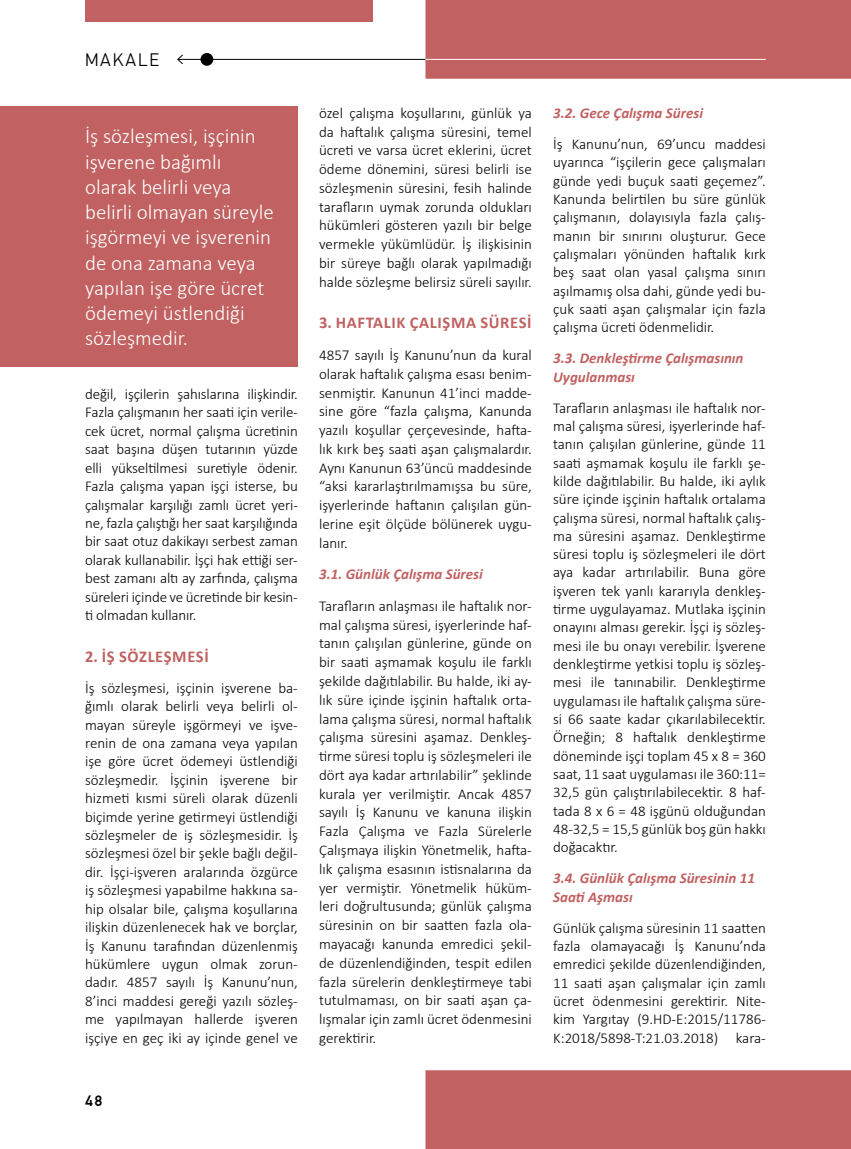
<style>
.page{position:relative;width:851px;height:1149px;background:#fff}
.page>*{position:absolute;margin:0;border:0;box-sizing:border-box;transform-origin:0 0}
.t1{font:300 21px/25.2px "Calibri";color:#fff}
.t2{font:300 18px "PF Din Text Pro";letter-spacing:.1em;color:#000}
.t3{font:700 16.5px "Calibri";letter-spacing:.04em;color:#c16161}
.t4{font:300 15px/18.8px "Calibri";color:#000;text-align:justify}
.t5{font:italic 700 15px/18.3px "Calibri";color:#c16161}
.t6{font:500 15px "PF Din Text Pro";color:#000}
</style>
<div class="page">
<svg style="left:425px;top:0;width:425px;height:1148px"></svg>
<div style="left:85px;top:0;width:288px;height:21px;background:#c16161"></div>
<hr style="left:178px;top:59px;width:587px;height:1px;background:#fff">
<div style="left:200px;top:53px;width:13px;height:13px;background:#000;border-radius:50%"></div>
<hr style="left:178px;top:59px;width:247px;height:1px;background:#000">
<svg style="left:177px;top:54px;width:6px;height:10px"></svg>
<div style="left:0;top:106px;width:298px;height:260px;background:#c16161"></div>
<p class="t2" style="left:85px;top:50px;width:76px">MAKALE</p>
<h1 class="t1" style="left:85px;top:124px;width:190px">İş sözleşmesi, işçinin işverene bağımlı olarak belirli veya belirli olmayan süreyle işgörmeyi ve işverenin de ona zamana veya yapılan işe göre ücret ödemeyi üstlendiği sözleşmedir.</h1>
<p class="t4" style="left:85px;top:384px;width:214px">değil, işçilerin şahıslarına ilişkindir.<br>Fazla çalışmanın her saati için verile&shy;cek ücret, normal çalışma ücretinin saat başına düşen tutarının yüzde elli yükseltilmesi suretiyle ödenir.<br>Fazla çalışma yapan işçi isterse, bu çalışmalar karşılığı zamlı ücret yeri&shy;ne, fazla çalıştığı her saat karşılığında bir saat otuz dakikayı serbest zaman olarak kullanabilir. İşçi hak ettiği ser&shy;best zamanı altı ay zarfında, çalışma süreleri içinde ve ücretinde bir kesin&shy;ti olmadan kullanır.</p>
<p class="t3" style="left:85px;top:644px;width:125px">2. İŞ SÖZLEŞMESİ</p>
<p class="t4" style="left:85px;top:678px;width:214px">İş sözleşmesi, işçinin işverene ba&shy;ğımlı olarak belirli veya belirli ol&shy;mayan süreyle işgörmeyi ve işve&shy;renin de ona zamana veya yapılan işe göre ücret ödemeyi üstlendiği sözleşmedir. İşçinin işverene bir hizmeti kısmi süreli olarak düzenli biçimde yerine getirmeyi üstlendiği sözleşmeler de iş sözleşmesidir. İş sözleşmesi özel bir şekle bağlı değil&shy;dir. İşçi-işveren aralarında özgürce iş sözleşmesi yapabilme hakkına sa&shy;hip olsalar bile, çalışma koşullarına ilişkin düzenlenecek hak ve borçlar, İş Kanunu tarafından düzenlenmiş hükümlere uygun olmak zorun&shy;dadır. 4857 sayılı İş Kanunu’nun, 8’inci maddesi gereği yazılı sözleş&shy;me yapılmayan hallerde işveren işçiye en geç iki ay içinde genel ve</p>
<p class="t6" style="left:85px;top:1091px;width:19px">48</p>
<p class="t4" style="left:319px;top:103px;width:214px">özel çalışma koşullarını, günlük ya da haftalık çalışma süresini, temel ücreti ve varsa ücret eklerini, ücret ödeme dönemini, süresi belirli ise sözleşmenin süresini, fesih halinde tarafların uymak zorunda oldukları hükümleri gösteren yazılı bir belge vermekle yükümlüdür. İş ilişkisinin bir süreye bağlı olarak yapılmadığı halde sözleşme belirsiz süreli sayılır.</p>
<p class="t3" style="left:319px;top:311px;width:214px">3. HAFTALIK ÇALIŞMA SÜRESİ</p>
<p class="t4" style="left:319px;top:345px;width:214px">4857 sayılı İş Kanunu’nun da kural olarak haftalık çalışma esası benim&shy;senmiştir. Kanunun 41’inci madde&shy;sine göre “fazla çalışma, Kanunda yazılı koşullar çerçevesinde, hafta&shy;lık kırk beş saati aşan çalışmalardır.<br>Aynı Kanunun 63’üncü maddesinde “aksi kararlaştırılmamışsa bu süre, işyerlerinde haftanın çalışılan gün&shy;lerine eşit ölçüde bölünerek uygu&shy;lanır.</p>
<p class="t5" style="left:319px;top:564px;width:165px">3.1. Günlük Çalışma Süresi</p>
<p class="t4" style="left:319px;top:596px;width:214px">Tarafların anlaşması ile haftalık nor&shy;mal çalışma süresi, işyerlerinde haf&shy;tanın çalışılan günlerine, günde on bir saati aşmamak koşulu ile farklı şekilde dağıtılabilir. Bu halde, iki ay&shy;lık süre içinde işçinin haftalık orta&shy;lama çalışma süresi, normal haftalık çalışma süresini aşamaz. Denkleş&shy;tirme süresi toplu iş sözleşmeleri ile dört aya kadar artırılabilir” şeklinde kurala yer verilmiştir. Ancak 4857 sayılı İş Kanunu ve kanuna ilişkin Fazla Çalışma ve Fazla Sürelerle Çalışmaya ilişkin Yönetmelik, hafta&shy;lık çalışma esasının istisnalarına da yer vermiştir. Yönetmelik hüküm&shy;leri doğrultusunda; günlük çalışma süresinin on bir saatten fazla ola&shy;mayacağı kanunda emredici şekil&shy;de düzenlendiğinden, tespit edilen fazla sürelerin denkleştirmeye tabi tutulmaması, on bir saati aşan ça&shy;lışmalar için zamlı ücret ödenmesini gerektirir.</p>
<p class="t5" style="left:553px;top:103px;width:151px">3.2. Gece Çalışma Süresi</p>
<p class="t4" style="left:553px;top:135px;width:214px;line-height:18.3px">İş Kanunu’nun, 69’uncu maddesi uyarınca “işçilerin gece çalışmaları günde yedi buçuk saati geçemez”.<br>Kanunda belirtilen bu süre günlük çalışmanın, dolayısıyla fazla çalış&shy;manın bir sınırını oluşturur. Gece çalışmaları yönünden haftalık kırk beş saat olan yasal çalışma sınırı aşılmamış olsa dahi, günde yedi bu&shy;çuk saati aşan çalışmalar için fazla çalışma ücreti ödenmelidir.</p>
<p class="t5" style="left:553px;top:348px;width:192px">3.3. Denkleştirme Çalışmasının<br>Uygulanması</p>
<p class="t4" style="left:553px;top:398px;width:214px;line-height:18.3px">Tarafların anlaşması ile haftalık nor&shy;mal çalışma süresi, işyerlerinde haf&shy;tanın çalışılan günlerine, günde 11 saati aşmamak koşulu ile farklı şe&shy;kilde dağıtılabilir. Bu halde, iki aylık süre içinde işçinin haftalık ortalama çalışma süresi, normal haftalık çalış&shy;ma süresini aşamaz. Denkleştirme süresi toplu iş sözleşmeleri ile dört aya kadar artırılabilir. Buna göre işveren tek yanlı kararıyla denkleş&shy;tirme uygulayamaz. Mutlaka işçinin onayını alması gerekir. İşçi iş sözleş&shy;mesi ile bu onayı verebilir. İşverene denkleştirme yetkisi toplu iş sözleş&shy;mesi ile tanınabilir. Denkleştirme uygulaması ile haftalık çalışma süre&shy;si 66 saate kadar çıkarılabilecektir.<br>Örneğin; 8 haftalık denkleştirme döneminde işçi toplam 45 x 8 = 360 saat, 11 saat uygulaması ile 360:11= 32,5 gün çalıştırılabilecektir. 8 haf&shy;tada 8 x 6 = 48 işgünü olduğundan 48-32,5 = 15,5 günlük boş gün hakkı doğacaktır.</p>
<p class="t5" style="left:553px;top:868px;width:203px">3.4. Günlük Çalışma Süresinin 11<br>Saati Aşması</p>
<p class="t4" style="left:553px;top:918px;width:214px;line-height:18.3px">Günlük çalışma süresinin 11 saatten fazla olamayacağı İş Kanunu’nda emredici şekilde düzenlendiğinden, 11 saati aşan çalışmalar için zamlı ücret ödenmesini gerektirir. Nite&shy;kim Yargıtay (9.HD-E:2015/11786- K:2018/5898-T:21.03.2018) kara-</p>
</div>
